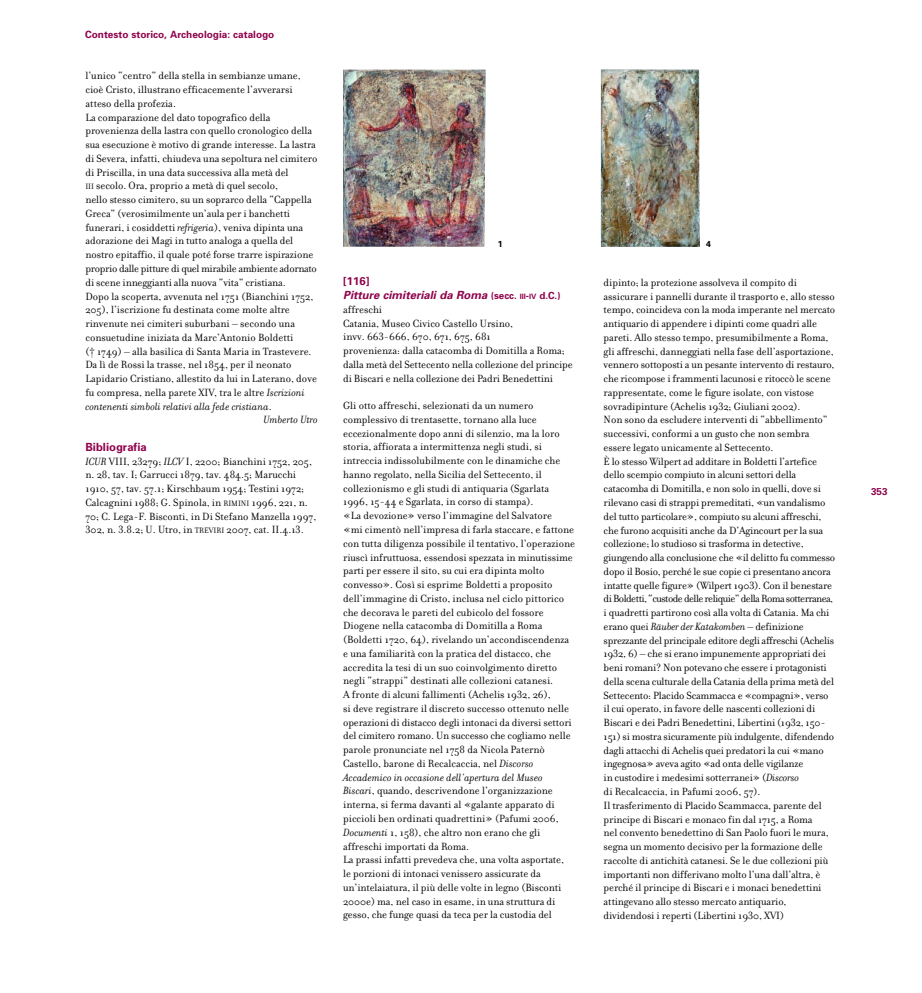
<style>
.page{position:relative;width:922px;height:993px;background:#fff}
.page>*{position:absolute;margin:0;border:0;box-sizing:border-box;transform-origin:0 0}
.t1{font:11.25px/13.8px "Filosofia";letter-spacing:-.005em;color:#000}
.t2{font:italic 11.25px "Filosofia";color:#000}
.t3{font:11.25px "Filosofia";letter-spacing:-.025em;color:#000}
.t4{font:700 10px "Univers";color:#8f034c}
.t5{font:700 8.75px "Univers";color:#000}
.s1{font-size:8.5px}
.s2{font-style:italic}
.s3{font-style:normal}
.s4{font-family:"Univers";font-weight:700;color:#8f034c}
.s5{font-family:"Univers";font-weight:700;font-style:italic;color:#8f034c}
.s6{font-family:"Univers";font-weight:700;font-size:9.75px;color:#8f034c}
.s7{font-family:"Univers";font-weight:700;font-size:7.25px;color:#8f034c}
</style>
<div class="page">
<img style="left:343px;top:70px;width:142px;height:177px">
<img style="left:600px;top:70px;width:99px;height:177px">
<p class="t4" style="left:85px;top:31px;width:191px">Contesto storico, Archeologia: catalogo</p>
<p class="t1" style="left:85px;top:70px;width:217px">l’unico “centro” della stella in sembianze umane,</p>
<p class="t1" style="left:85px;top:84px;width:209px">cioè Cristo, illustrano efficacemente l’avverarsi</p>
<p class="t1" style="left:85px;top:98px;width:92px">atteso della profezia.</p>
<p class="t1" style="left:85px;top:111px;width:186px">La comparazione del dato topografico della</p>
<p class="t1" style="left:85px;top:125px;width:228px">provenienza della lastra con quello cronologico della</p>
<p class="t1" style="left:85px;top:139px;width:232px">sua esecuzione è motivo di grande interesse. La lastra</p>
<p class="t1" style="left:85px;top:153px;width:233px">di Severa, infatti, chiudeva una sepoltura nel cimitero</p>
<p class="t1" style="left:85px;top:166px;width:205px">di Priscilla, in una data successiva alla metà del</p>
<p class="t1" style="left:85px;top:180px;width:194px"><span class="s1">III</span> secolo. Ora, proprio a metà di quel secolo,</p>
<p class="t1" style="left:85px;top:194px;width:228px">nello stesso cimitero, su un soprarco della “Cappella</p>
<p class="t1" style="left:85px;top:208px;width:206px">Greca” (verosimilmente un’aula per i banchetti</p>
<p class="t1" style="left:85px;top:221px;width:219px">funerari, i cosiddetti <span class="s2">refrigeria</span>), veniva dipinta una</p>
<p class="t1" style="left:85px;top:235px;width:209px">adorazione dei Magi in tutto analoga a quella del</p>
<p class="t1" style="left:85px;top:249px;width:229px">nostro epitaffio, il quale poté forse trarre ispirazione</p>
<p class="t3" style="left:85px;top:265px;width:233px">proprio dalle pitture di quel mirabile ambiente adornato</p>
<p class="t1" style="left:85px;top:276px;width:202px">di scene inneggianti alla nuova “vita” cristiana.</p>
<p class="t1" style="left:85px;top:290px;width:229px">Dopo la scoperta, avvenuta nel 1751 (Bianchini 1752,</p>
<p class="t1" style="left:85px;top:304px;width:206px">205), l’iscrizione fu destinata come molte altre</p>
<p class="t1" style="left:85px;top:318px;width:211px">rinvenute nei cimiteri suburbani – secondo una</p>
<p class="t1" style="left:85px;top:331px;width:209px">consuetudine iniziata da Marc’Antonio Boldetti</p>
<p class="t1" style="left:85px;top:345px;width:227px">(† 1749) – alla basilica di Santa Maria in Trastevere.</p>
<p class="t1" style="left:85px;top:359px;width:208px">Da lì de Rossi la trasse, nel 1854, per il neonato</p>
<p class="t1" style="left:85px;top:373px;width:233px">Lapidario Cristiano, allestito da lui in Laterano, dove</p>
<p class="t1" style="left:85px;top:386px;width:221px">fu compresa, nella parete XIV, tra le altre <span class="s2">Iscrizioni</span></p>
<p class="t2" style="left:85px;top:402px;width:188px">contenenti simboli relativi alla fede cristiana<span class="s3">.</span></p>
<p class="t2" style="left:263px;top:416px;width:56px">Umberto Utro</p>
<p class="t1" style="left:85px;top:441px;width:232px"><span class="s4">Bibliografia<br></span><span class="s2">ICUR</span> VIII, 23279; <span class="s2">ILCV</span> I, 2200; Bianchini 1752, 205, n. 28, tav. I; Garrucci 1879, tav. 484.5; Marucchi 1910, 57, tav. 57.1; Kirschbaum 1954; Testini 1972; Calcagnini 1988; G. Spinola, in <span class="s1">RIMINI</span> 1996, 221, n.<br>70; C. Lega-F. Bisconti, in Di Stefano Manzella 1997, 302, n. 3.8.2; U. Utro, in <span class="s1">TREVIRI</span> 2007, cat. II.4.13.</p>
<p class="t5" style="left:498px;top:240px;width:6px">1</p>
<p class="t5" style="left:706px;top:240px;width:6px">4</p>
<p class="t1" style="left:343px;top:276px;width:231px"><span class="s4">[116]<br></span><span class="s5">Pitture cimiteriali da Roma</span> <span class="s6">( s e c c .</span> <span class="s7">I I I</span> <span class="s6">-</span> <span class="s7">I V</span> <span class="s6">d . C . ) </span>affreschi<br>Catania, Museo Civico Castello Ursino,<br>invv. 663-666, 670, 671, 675, 681<br>provenienza: dalla catacomba di Domitilla a Roma; dalla metà del Settecento nella collezione del principe di Biscari e nella collezione dei Padri Benedettini</p>
<p class="t1" style="left:343px;top:400px;width:233px">Gli otto affreschi, selezionati da un numero complessivo di trentasette, tornano alla luce eccezionalmente dopo anni di silenzio, ma la loro storia, affiorata a intermittenza negli studi, si intreccia indissolubilmente con le dinamiche che hanno regolato, nella Sicilia del Settecento, il collezionismo e gli studi di antiquaria (Sgarlata 1996, 15-44 e Sgarlata, in corso di stampa).<br>«La devozione» verso l’immagine del Salvatore<br>«mi cimentò nell’impresa di farla staccare, e fattone con tutta diligenza possibile il tentativo, l’operazione riuscì infruttuosa, essendosi spezzata in minutissime parti per essere il sito, su cui era dipinta molto convesso». Così si esprime Boldetti a proposito dell’immagine di Cristo, inclusa nel ciclo pittorico che decorava le pareti del cubicolo del fossore Diogene nella catacomba di Domitilla a Roma (Boldetti 1720, 64), rivelando un’accondiscendenza e una familiarità con la pratica del distacco, che accredita la tesi di un suo coinvolgimento diretto negli “strappi” destinati alle collezioni catanesi.<br>A fronte di alcuni fallimenti (Achelis 1932, 26),<br>si deve registrare il discreto successo ottenuto nelle operazioni di distacco degli intonaci da diversi settori del cimitero romano. Un successo che cogliamo nelle parole pronunciate nel 1758 da Nicola Paternò Castello, barone di Recalcaccia, nel <span class="s2">Discorso Accademico in occasione dell’apertura del Museo Biscari</span>, quando, descrivendone l’organizzazione interna, si ferma davanti al «galante apparato di piccioli ben ordinati quadrettini» (Pafumi 2006, <span class="s2">Documenti</span> 1, 158), che altro non erano che gli affreschi importati da Roma.<br>La prassi infatti prevedeva che, una volta asportate,<br>le porzioni di intonaci venissero assicurate da un’intelaiatura, il più delle volte in legno (Bisconti 2000e) ma, nel caso in esame, in una struttura di gesso, che funge quasi da teca per la custodia del</p>
<p class="t1" style="left:603px;top:277px;width:233px">dipinto; la protezione assolveva il compito di assicurare i pannelli durante il trasporto e, allo stesso tempo, coincideva con la moda imperante nel mercato antiquario di appendere i dipinti come quadri alle pareti. Allo stesso tempo, presumibilmente a Roma, gli affreschi, danneggiati nella fase dell’asportazione, vennero sottoposti a un pesante intervento di restauro, che ricompose i frammenti lacunosi e ritoccò le scene rappresentate, come le figure isolate, con vistose sovradipinture (Achelis 1932; Giuliani 2002).<br>Non sono da escludere interventi di “abbellimento” successivi, conformi a un gusto che non sembra essere legato unicamente al Settecento.<br>È lo stesso Wilpert ad additare in Boldetti l’artefice dello scempio compiuto in alcuni settori della catacomba di Domitilla, e non solo in quelli, dove si rilevano casi di strappi premeditati, «un vandalismo del tutto particolare», compiuto su alcuni affreschi, che furono acquisiti anche da D’Agincourt per la sua collezione; lo studioso si trasforma in detective, giungendo alla conclusione che «il delitto fu commesso dopo il Bosio, perché le sue copie ci presentano ancora intatte quelle figure» (Wilpert 1903). Con il benestare di Boldetti, “custode delle reliquie” della Roma sotterranea, i quadretti partirono così alla volta di Catania. Ma chi erano quei <span class="s2">Räuber der Katakomben</span> – definizione sprezzante del principale editore degli affreschi (Achelis 1932, 6) – che si erano impunemente appropriati dei beni romani? Non potevano che essere i protagonisti della scena culturale della Catania della prima metà del Settecento: Placido Scammacca e «compagni», verso il cui operato, in favore delle nascenti collezioni di Biscari e dei Padri Benedettini, Libertini (1932, 150- 151) si mostra sicuramente più indulgente, difendendo dagli attacchi di Achelis quei predatori la cui «mano ingegnosa» aveva agito «ad onta delle vigilanze<br>in custodire i medesimi sotterranei» (<span class="s2">Discorso<br></span>di Recalcaccia, in Pafumi 2006, 57).<br>Il trasferimento di Placido Scammacca, parente del principe di Biscari e monaco fin dal 1715, a Roma<br>nel convento benedettino di San Paolo fuori le mura, segna un momento decisivo per la formazione delle raccolte di antichità catanesi. Se le due collezioni più importanti non differivano molto l’una dall’altra, è perché il principe di Biscari e i monaci benedettini attingevano allo stesso mercato antiquario, dividendosi i reperti (Libertini 1930, XVI)</p>
<p class="t4" style="left:870px;top:487px;width:18px">353</p>
</div>
